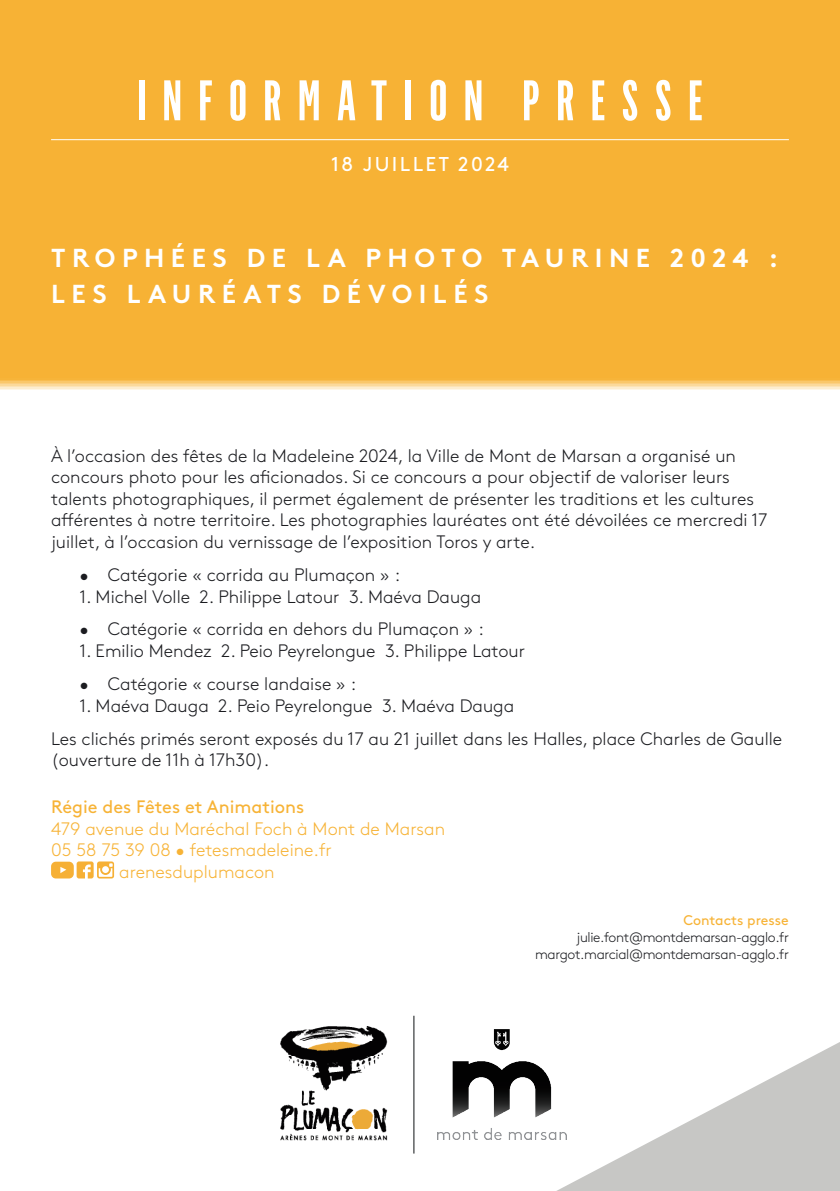
<style>
.page{position:relative;width:840px;height:1191px;background:#fff}
.page>*{position:absolute;margin:0;border:0;box-sizing:border-box;transform-origin:0 0}
.t1{font:600 ultra-condensed 56px "Flama";letter-spacing:.3em;color:#fff}
.t2{font:700 26px "Brown";letter-spacing:.25em;color:#fff}
.t3{font:20px "Brown";letter-spacing:.12em;color:#fff}
.t4{font:300 18px/21.6px "Brown";color:#1b1c20}
.t5{font:300 18px "Brown";color:#f7b336}
.t6{font:18px "Brown";color:#f7b336}
.t7{font:300 14px "Brown";letter-spacing:-.025em;color:#1b1c20}
.t8{font:14px "Brown";color:#f7b336}
</style>
<div class="page">
<div style="left:0;top:0;width:839px;height:391px;background:#f7b235"></div>
<hr style="left:51px;top:139px;width:737px;height:1px;background:#fff">
<svg style="left:556px;top:1042px;width:283px;height:149px;fill:#c7c7c5"></svg>
<img style="left:280px;top:1027px;width:108px;height:114px">
<img style="left:437px;top:1030px;width:129px;height:109px">
<hr style="left:413px;top:1015px;width:1px;height:138px;background:#0e1114">
<svg style="left:51px;top:861px;width:63px;height:17px"></svg>
<p class="t1" style="left:137px;top:66px;width:566px">INFORMATION PRESSE</p>
<p class="t3" style="left:331px;top:149px;width:179px">18 JUILLET 2024</p>
<p class="t2" style="left:51px;top:237px;width:728px">TROPHÉES DE LA PHOTO TAURINE 2024 :</p>
<p class="t2" style="left:51px;top:273px;width:438px">LES LAURÉATS DÉVOILÉS</p>
<p class="t4" style="left:51px;top:443px;width:717px">À l’occasion des fêtes de la Madeleine 2024, la Ville de Mont de Marsan a organisé un concours photo pour les aficionados. Si ce concours a pour objectif de valoriser leurs talents photographiques, il permet également de présenter les traditions et les cultures afférentes à notre territoire. Les photographies lauréates ont été dévoilées ce mercredi 17 juillet, à l’occasion du vernissage de l’exposition Toros y arte.</p>
<p class="t4" style="left:79px;top:562px;width:322px">• Catégorie « corrida au Plumaçon » :</p>
<p class="t4" style="left:79px;top:584px;width:403px">1. Michel Volle 2. Philippe Latour 3. Maéva Dauga</p>
<p class="t4" style="left:79px;top:617px;width:406px">• Catégorie « corrida en dehors du Plumaçon » :</p>
<p class="t4" style="left:79px;top:639px;width:447px">1. Emilio Mendez 2. Peio Peyrelongue 3. Philippe Latour</p>
<p class="t4" style="left:79px;top:671px;width:278px">• Catégorie « course landaise » :</p>
<p class="t4" style="left:79px;top:693px;width:436px">1. Maéva Dauga 2. Peio Peyrelongue 3. Maéva Dauga</p>
<p class="t4" style="left:51px;top:726px;width:732px">Les clichés primés seront exposés du 17 au 21 juillet dans les Halles, place Charles de Gaulle (ouverture de 11h à 17h30).</p>
<p class="t6" style="left:51px;top:793px;width:255px">Régie des Fêtes et Animations</p>
<p class="t5" style="left:51px;top:815px;width:395px">479 avenue du Maréchal Foch à Mont de Marsan</p>
<p class="t5" style="left:51px;top:837px;width:282px">05 58 75 39 08 • fetesmadeleine.fr</p>
<p class="t5" style="left:119px;top:858px;width:157px">arenesduplumacon</p>
<p class="t8" style="left:683px;top:909px;width:107px">Contacts presse</p>
<p class="t7" style="left:576px;top:926px;width:214px">julie.font@montdemarsan-agglo.fr</p>
<p class="t7" style="left:535px;top:943px;width:255px">margot.marcial@montdemarsan-agglo.fr</p>
</div>
